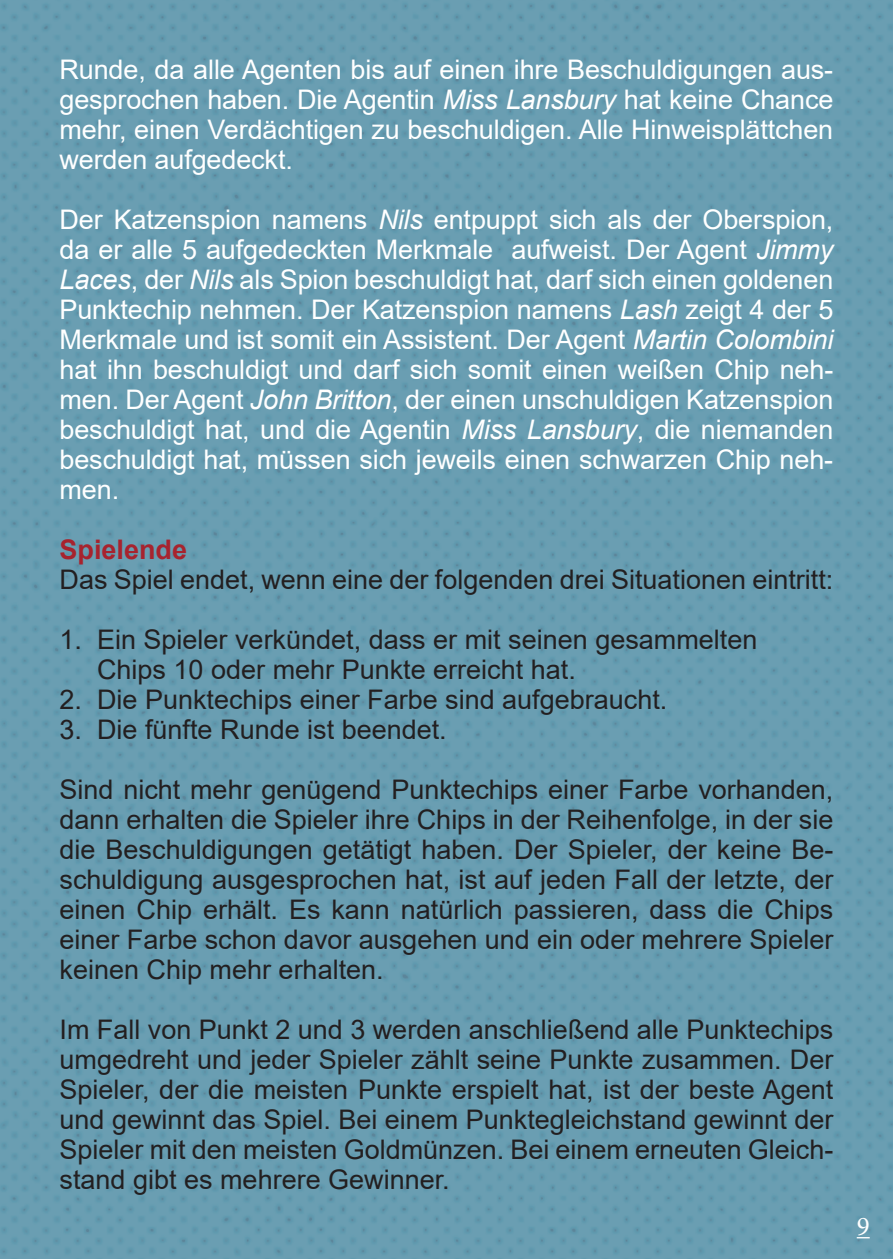
<style>
.page{position:relative;width:893px;height:1259px;background:#fff}
.page>*{position:absolute;margin:0;border:0;box-sizing:border-box;transform-origin:0 0}
.t1{font:27px/30px "Arial";color:#231f20;text-align:justify}
.t2{font:27px/30px "Arial";letter-spacing:-.005em;color:#fff;text-align:justify}
.t3{font:700 27px "Arial";color:#a7232e}
.t4{font:27px "Minion Pro";color:#fff}
.s1{font-style:italic}
</style>
<div class="page">
<img style="left:0;top:0;width:893px;height:1259px">
<svg style="left:857px;top:1237px;width:13px;height:1px"></svg>
<p class="t2" style="left:60px;top:55px;width:775px">Runde, da alle Agenten bis auf einen ihre Beschuldigungen aus&shy;gesprochen haben. Die Agentin <span class="s1">Miss Lansbury</span> hat keine Chance mehr, einen Verdächtigen zu beschuldigen. Alle Hinweisplättchen werden aufgedeckt.</p>
<p class="t2" style="left:60px;top:205px;width:775px">Der Katzenspion namens <span class="s1">Nils</span> entpuppt sich als der Oberspion, da er alle 5 aufgedeckten Merkmale aufweist. Der Agent <span class="s1">Jimmy Laces</span>, der <span class="s1">Nils</span> als Spion beschuldigt hat, darf sich einen goldenen Punktechip nehmen. Der Katzenspion namens <span class="s1">Lash</span> zeigt 4 der 5<br>Merkmale und ist somit ein Assistent. Der Agent <span class="s1">Martin Colombini </span>hat ihn beschuldigt und darf sich somit einen weißen Chip neh&shy;men. Der Agent <span class="s1">John Britton</span>, der einen unschuldigen Katzenspion beschuldigt hat, und die Agentin <span class="s1">Miss Lansbury</span>, die niemanden beschuldigt hat, müssen sich jeweils einen schwarzen Chip neh&shy;men.</p>
<p class="t3" style="left:60px;top:531px;width:129px">Spielende</p>
<p class="t1" style="left:60px;top:564px;width:775px">Das Spiel endet, wenn eine der folgenden drei Situationen eintritt:</p>
<p class="t1" style="left:97px;top:624px;width:662px;text-indent:-38px">1. Ein Spieler verkündet, dass er mit seinen gesammelten<br>Chips 10 oder mehr Punkte erreicht hat.</p>
<p class="t1" style="left:60px;top:684px;width:609px">2. Die Punktechips einer Farbe sind aufgebraucht.</p>
<p class="t1" style="left:60px;top:714px;width:389px">3. Die fünfte Runde ist beendet.</p>
<p class="t1" style="left:60px;top:774px;width:775px">Sind nicht mehr genügend Punktechips einer Farbe vorhanden, dann erhalten die Spieler ihre Chips in der Reihenfolge, in der sie die Beschuldigungen getätigt haben. Der Spieler, der keine Be&shy;schuldigung ausgesprochen hat, ist auf jeden Fall der letzte, der einen Chip erhält. Es kann natürlich passieren, dass die Chips einer Farbe schon davor ausgehen und ein oder mehrere Spieler keinen Chip mehr erhalten.</p>
<p class="t1" style="left:60px;top:1014px;width:775px">Im Fall von Punkt 2 und 3 werden anschließend alle Punktechips umgedreht und jeder Spieler zählt seine Punkte zusammen. Der Spieler, der die meisten Punkte erspielt hat, ist der beste Agent und gewinnt das Spiel. Bei einem Punktegleichstand gewinnt der Spieler mit den meisten Goldmünzen. Bei einem erneuten Gleich&shy;stand gibt es mehrere Gewinner.</p>
<p class="t4" style="left:857px;top:1208px;width:14px">9</p>
</div>
